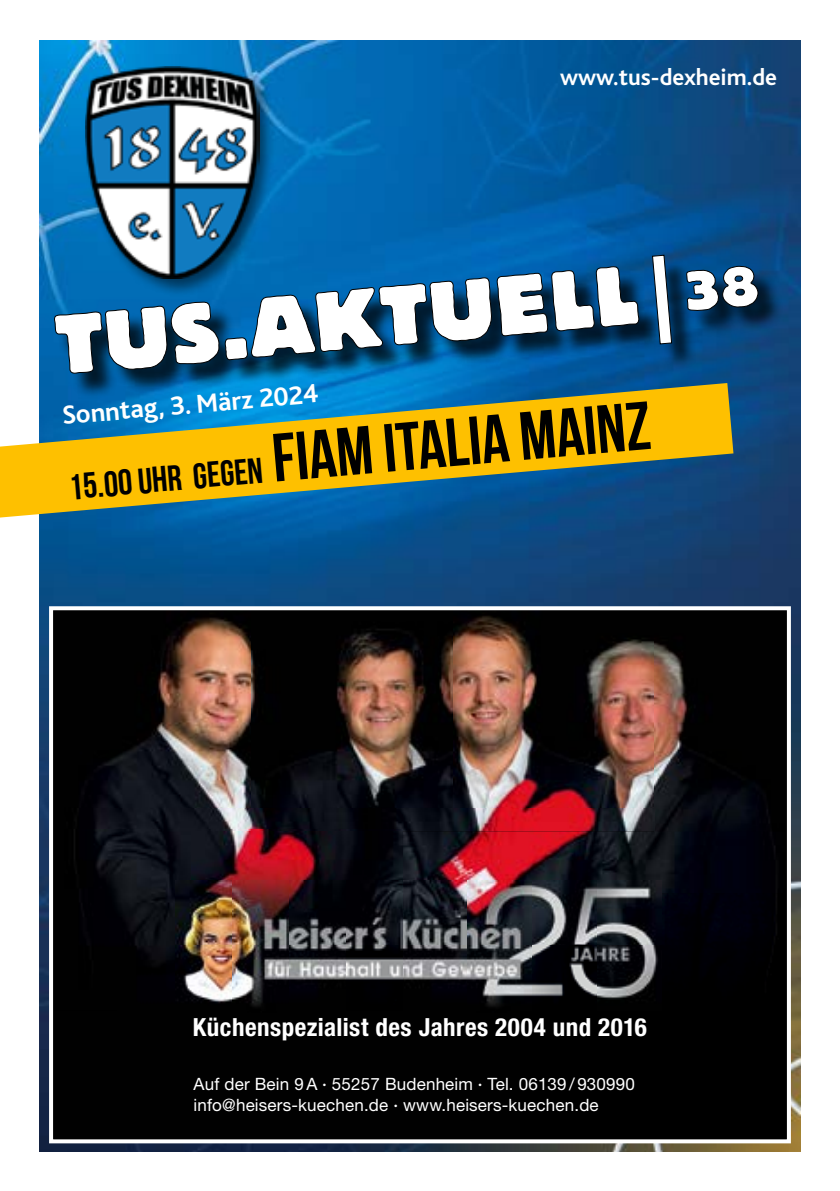
<style>
.page{position:relative;width:840px;height:1191px;background:#fff}
.page>*{position:absolute;margin:0;border:0;box-sizing:border-box;transform-origin:0 0}
.t1{font:800 88px "Black";color:#fff}
.t2{font:68px "Bebas Neue";color:#000}
.t3{font:700 27.2px "Bliss";color:#fff}
.t4{font:700 condensed 25px "Helvetica Neue LT Pro";letter-spacing:.02em;color:#fff}
.t5{font:700 24px "Bliss";color:#fff}
.t6{font:17px/21px "Helvetica Neue LT Pro";letter-spacing:.01em;color:#fff}
.s1{font-size:58px}
.s2{font-size:36px}
.s3{font-weight:500}
</style>
<div class="page">
<img style="left:40px;top:41px;width:759px;height:1110px">
<div style="left:82px;top:63px;width:194px;height:233px;background:#000;opacity:.5"></div>
<img style="left:85px;top:66px;width:174px;height:151px">
<svg style="left:0;top:383px;width:733px;height:134px;background:#9d9844"></svg>
<div style="left:58px;top:258px;width:724px;height:140px;background:#000;opacity:.75"></div>
<svg style="left:54px;top:217px;width:585px;height:226px;background:#236786"></svg>
<svg style="left:651px;top:254px;width:21px;height:91px;background:#01437b"></svg>
<svg style="left:685px;top:265px;width:73px;height:46px;background:#013562"></svg>
<img style="left:54px;top:611px;width:600px;height:220px">
<img style="left:654px;top:611px;width:131px;height:220px">
<div style="left:54px;top:1011px;width:64px;height:127px;background:#010101"></div>
<img style="left:403px;top:831px;width:382px;height:62px">
<img style="left:654px;top:893px;width:131px;height:245px">
<div style="left:118px;top:1011px;width:536px;height:127px;background:#010101"></div>
<img style="left:54px;top:829px;width:349px;height:2px">
<img style="left:54px;top:831px;width:137px;height:180px">
<img style="left:191px;top:831px;width:212px;height:49px">
<img style="left:191px;top:1011px;width:212px;height:1px">
<img style="left:176px;top:880px;width:485px;height:131px">
<div style="left:49px;top:606px;width:741px;height:537px;border:4px solid #fff"></div>
<h3 class="t5" style="left:560px;top:64px;width:218px">www.tus-dexheim.de</h3>
<h1 class="t1" style="left:53px;top:298px;width:705px;rotate:-5deg">TUS.AKTUELL|<span class="s1">38</span></h1>
<h2 class="t2" style="left:65px;top:439px;width:586px;rotate:-5deg"><span class="s2">15.00 Uhr gegen</span> Fiam Italia Mainz</h2>
<h3 class="t3" style="left:61px;top:401px;width:258px;rotate:-5deg">Sonntag, 3. März 2024</h3>
<h3 class="t4" style="left:193px;top:1012px;width:455px">Küchenspezialist des Jahres 2004 und 2016</h3>
<p class="t6" style="left:193px;top:1072px;width:442px">Auf der Bein 9 A <span class="s3">∙</span> 55257 Budenheim <span class="s3">∙</span> Tel. 06139 / 930990 info@heisers-kuechen.de <span class="s3">∙</span> www.heisers-kuechen.de</p>
</div>
